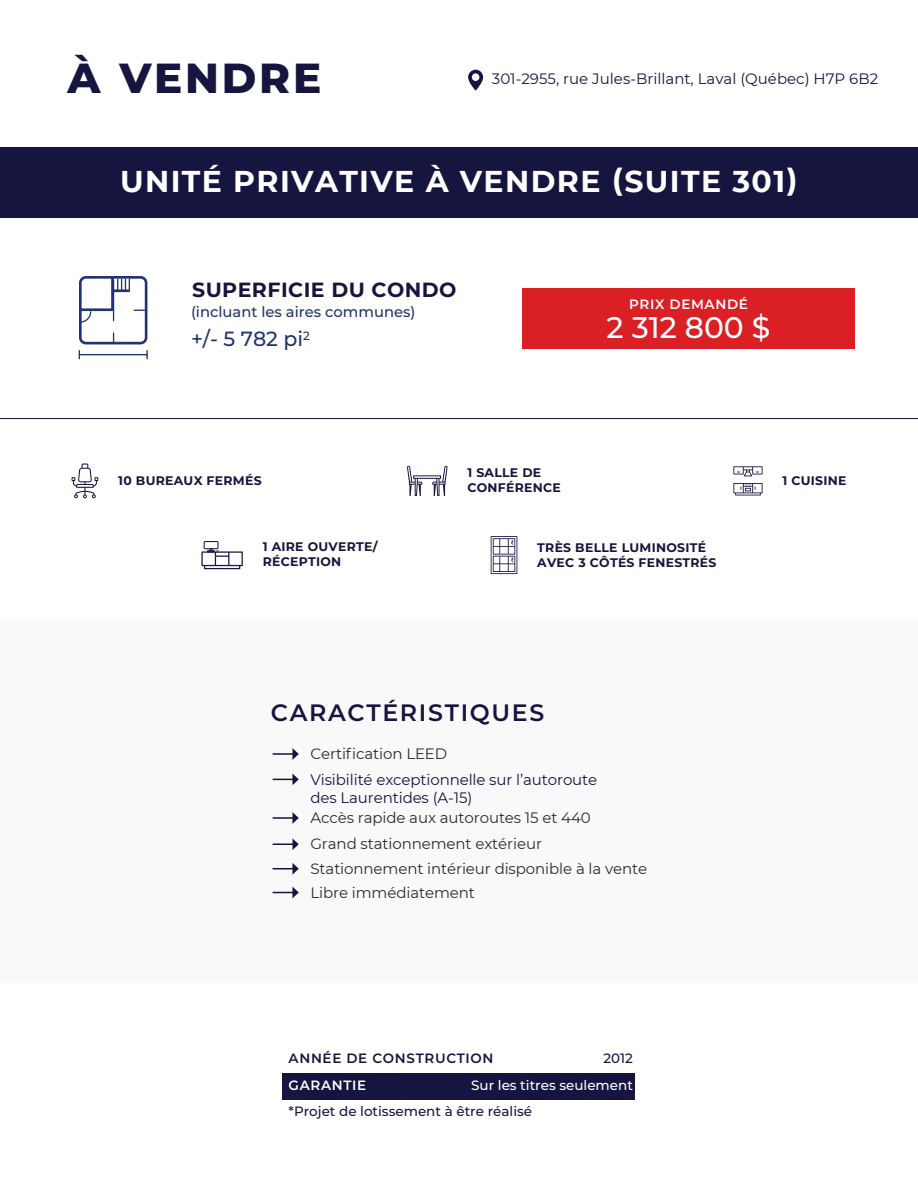
<style>
.page{position:relative;width:918px;height:1188px;background:#fff}
.page>*{position:absolute;margin:0;border:0;box-sizing:border-box;transform-origin:0 0}
.t1{font:800 42px "Montserrat";letter-spacing:.065em;color:#151540}
.t2{font:700 30px "Montserrat";letter-spacing:.045em;color:#fff}
.t3{font:500 29.85px "Montserrat";color:#fff}
.t4{font:600 23.7px "Montserrat";letter-spacing:.07em;color:#161440}
.t5{font:700 20.55px "Montserrat";letter-spacing:.02em;color:#151540}
.t6{font:500 20.55px "Montserrat";color:#20356e}
.t7{font:15px/25.3px "Montserrat";letter-spacing:-.005em;color:#252e2f}
.t8{font:15px/18px "Montserrat";letter-spacing:-.01em;color:#161440}
.t9{font:15px "Montserrat";color:#151540}
.t10{font:500 14.7px "Montserrat";color:#20356e}
.t11{font:500 13.5px "Montserrat";color:#171441}
.t12{font:500 13.5px "Montserrat";color:#fff}
.t13{font:600 13.5px "Montserrat";letter-spacing:.05em;color:#fff}
.t14{font:600 13.5px "Montserrat";letter-spacing:.05em;color:#171441}
.t15{font:700 12.45px/14.9px "Montserrat";letter-spacing:.02em;color:#151540}
</style>
<div class="page">
<div style="left:0;top:147px;width:918px;height:71px;background:#151540"></div>
<div style="left:0;top:619px;width:918px;height:364px;background:#f9f9f9"></div>
<svg style="left:468px;top:70px;width:15px;height:20px"></svg>
<div style="left:522px;top:288px;width:333px;height:61px;background:#da2025"></div>
<div style="left:283px;top:1073px;width:352px;height:26px;background:#171441"></div>
<hr style="left:273px;top:817px;width:20px;height:2px;background:#161440">
<svg style="left:292px;top:812px;width:7px;height:12px"></svg>
<svg style="left:273px;top:774px;width:26px;height:11px"></svg>
<hr style="left:273px;top:843px;width:20px;height:2px;background:#161440">
<svg style="left:292px;top:838px;width:7px;height:12px"></svg>
<hr style="left:273px;top:868px;width:20px;height:2px;background:#161440">
<svg style="left:292px;top:863px;width:7px;height:12px"></svg>
<svg style="left:273px;top:887px;width:26px;height:11px"></svg>
<hr style="left:273px;top:753px;width:20px;height:2px;background:#161440">
<svg style="left:292px;top:748px;width:7px;height:12px"></svg>
<svg style="left:78px;top:276px;width:70px;height:83px"></svg>
<hr style="left:0;top:418px;width:918px;height:1px;background:#151540">
<svg style="left:733px;top:466px;width:30px;height:10px"></svg>
<svg style="left:733px;top:483px;width:30px;height:13px"></svg>
<svg style="left:72px;top:464px;width:26px;height:34px"></svg>
<svg style="left:407px;top:466px;width:41px;height:30px"></svg>
<svg style="left:491px;top:536px;width:26px;height:38px"></svg>
<svg style="left:201px;top:541px;width:42px;height:28px"></svg>
<h1 class="t1" style="left:68px;top:48px;width:255px">À VENDRE</h1>
<p class="t9" style="left:492px;top:69px;width:388px">301-2955, rue Jules-Brillant, Laval (Québec) H7P 6B2</p>
<h2 class="t2" style="left:120px;top:160px;width:679px">UNITÉ PRIVATIVE À VENDRE (SUITE 301)</h2>
<h3 class="t5" style="left:192px;top:275px;width:266px">SUPERFICIE DU CONDO</h3>
<p class="t10" style="left:191px;top:301px;width:226px">(incluant les aires communes)</p>
<h3 class="t6" style="left:191px;top:325px;width:121px">+/- 5 782 pi<sup>2</sup></h3>
<p class="t13" style="left:629px;top:295px;width:120px">PRIX DEMANDÉ</p>
<h3 class="t3" style="left:607px;top:306px;width:165px">2 312 800 $</h3>
<p class="t15" style="left:467px;top:465px;width:95px">1 SALLE DE<br>CONFÉRENCE</p>
<p class="t15" style="left:118px;top:472px;width:145px">10 BUREAUX FERMÉS</p>
<p class="t15" style="left:782px;top:472px;width:65px">1 CUISINE</p>
<p class="t15" style="left:263px;top:539px;width:116px">1 AIRE OUVERTE/<br>RÉCEPTION</p>
<p class="t15" style="left:537px;top:539px;width:181px">TRÈS BELLE LUMINOSITÉ<br>AVEC 3 CÔTÉS FENESTRÉS</p>
<h3 class="t4" style="left:271px;top:696px;width:275px">CARACTÉRISTIQUES</h3>
<p class="t7" style="left:310px;top:741px;width:138px">Certification LEED</p>
<p class="t8" style="left:310px;top:770px;width:288px">Visibilité exceptionnelle sur l’autoroute des Laurentides (A-15)</p>
<p class="t7" style="left:310px;top:830px;width:338px">Grand stationnement extérieur<br>Stationnement intérieur disponible à la vente</p>
<p class="t7" style="left:310px;top:879px;width:166px">Libre immédiatement</p>
<p class="t7" style="left:310px;top:805px;width:282px">Accès rapide aux autoroutes 15 et 440</p>
<p class="t14" style="left:289px;top:1049px;width:206px">ANNÉE DE CONSTRUCTION</p>
<p class="t12" style="left:471px;top:1076px;width:163px">Sur les titres seulement</p>
<p class="t11" style="left:603px;top:1049px;width:31px">2012</p>
<p class="t13" style="left:289px;top:1076px;width:79px">GARANTIE</p>
<p class="t11" style="left:289px;top:1102px;width:245px">*Projet de lotissement à être réalisé</p>
</div>
